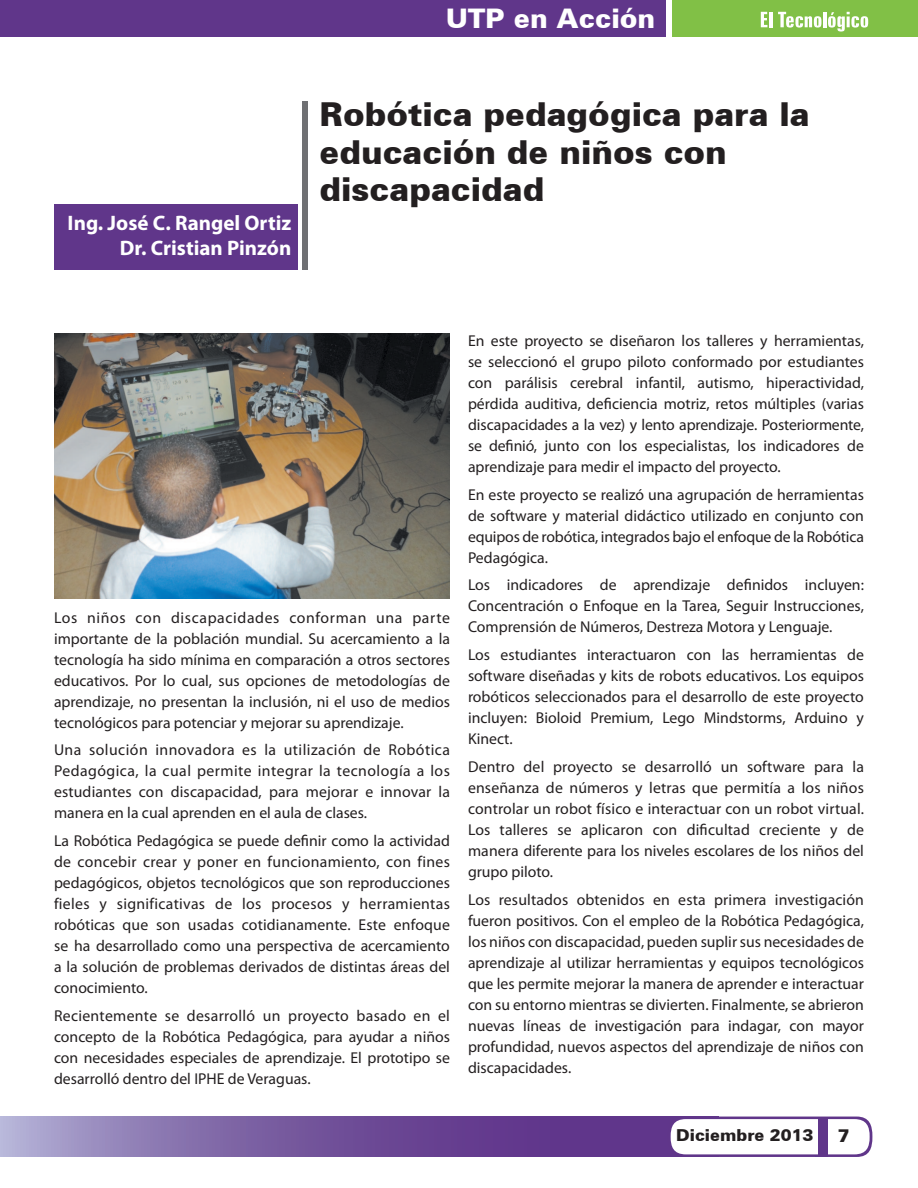
<style>
.page{position:relative;width:918px;height:1188px;background:#fff}
.page>*{position:absolute;margin:0;border:0;box-sizing:border-box;transform-origin:0 0}
.t1{font:900 33px "Zurich BT";color:#231f20}
.t2{font:900 27px "Zurich BT";color:#fff}
.t3{font:700 21px "Myriad Pro";color:#fff}
.t4{font:900 18px "Zurich BT";color:#231f20}
.t5{font:900 16.5px "Zurich BT";color:#231f20}
.t6{font:15.75px/21px "Myriad Pro";color:#231f20;text-align:justify}
</style>
<div class="page">
<svg style="left:0;top:1117px;width:667px;height:40px;background:#795ca1"></svg>
<svg style="left:667px;top:1117px;width:205px;height:40px"></svg>
<div style="left:818px;top:1117px;width:10px;height:40px;background:#60368a"></div>
<div style="left:0;top:0;width:666px;height:37px;background:#60368a"></div>
<div style="left:673px;top:0;width:245px;height:37px;background:#81c046"></div>
<svg style="left:761px;top:12px;width:6px;height:15px"></svg>
<hr style="left:769px;top:12px;width:3px;height:15px;background:#fff">
<svg style="left:778px;top:12px;width:43px;height:16px"></svg>
<hr style="left:823px;top:12px;width:3px;height:15px;background:#fff">
<svg style="left:828px;top:12px;width:40px;height:20px"></svg>
<div style="left:302px;top:101px;width:6px;height:168px;background:#6f7073"></div>
<div style="left:54px;top:204px;width:244px;height:65px;background:#60368a"></div>
<img style="left:54px;top:333px;width:396px;height:266px">
<p class="t2" style="left:446px;top:2px;width:211px">UTP en Acción</p>
<p class="t3" style="left:68px;top:209px;width:225px">Ing. José C. Rangel Ortiz</p>
<p class="t3" style="left:120px;top:234px;width:173px">Dr. Cristian Pinzón</p>
<p class="t1" style="left:320px;top:94px;width:492px">Robótica pedagógica para la</p>
<p class="t1" style="left:320px;top:132px;width:409px">educación de niños con</p>
<p class="t1" style="left:320px;top:169px;width:226px">discapacidad</p>
<p class="t6" style="left:54px;top:607px;width:398px">Los niños con discapacidades conforman una parte importante de la población mundial. Su acercamiento a la tecnología ha sido mínima en comparación a otros sectores educativos. Por lo cual, sus opciones de metodologías de aprendizaje, no presentan la inclusión, ni el uso de medios tecnológicos para potenciar y mejorar su aprendizaje.</p>
<p class="t6" style="left:54px;top:739px;width:398px">Una solución innovadora es la utilización de Robótica Pedagógica, la cual permite integrar la tecnología a los estudiantes con discapacidad, para mejorar e innovar la manera en la cual aprenden en el aula de clases.</p>
<p class="t6" style="left:54px;top:830px;width:397px">La Robótica Pedagógica se puede definir como la actividad de concebir crear y poner en funcionamiento, con fines pedagógicos, objetos tecnológicos que son reproducciones fieles y significativas de los procesos y herramientas robóticas que son usadas cotidianamente. Este enfoque se ha desarrollado como una perspectiva de acercamiento a la solución de problemas derivados de distintas áreas del conocimiento.</p>
<p class="t6" style="left:54px;top:1005px;width:398px">Recientemente se desarrolló un proyecto basado en el concepto de la Robótica Pedagógica, para ayudar a niños con necesidades especiales de aprendizaje. El prototipo se desarrolló dentro del IPHE de Veraguas.</p>
<p class="t6" style="left:468px;top:330px;width:398px">En este proyecto se diseñaron los talleres y herramientas, se seleccionó el grupo piloto conformado por estudiantes con parálisis cerebral infantil, autismo, hiperactividad, pérdida auditiva, deficiencia motriz, retos múltiples (varias discapacidades a la vez) y lento aprendizaje. Posteriormente, se definió, junto con los especialistas, los indicadores de aprendizaje para medir el impacto del proyecto.</p>
<p class="t6" style="left:468px;top:483px;width:398px">En este proyecto se realizó una agrupación de herramientas de software y material didáctico utilizado en conjunto con equipos de robótica, integrados bajo el enfoque de la Robótica Pedagógica.</p>
<p class="t6" style="left:468px;top:574px;width:397px">Los indicadores de aprendizaje definidos incluyen:<br>Concentración o Enfoque en la Tarea, Seguir Instrucciones, Comprensión de Números, Destreza Motora y Lenguaje.</p>
<p class="t6" style="left:468px;top:644px;width:398px">Los estudiantes interactuaron con las herramientas de software diseñadas y kits de robots educativos. Los equipos robóticos seleccionados para el desarrollo de este proyecto incluyen: Bioloid Premium, Lego Mindstorms, Arduino y Kinect.</p>
<p class="t6" style="left:468px;top:756px;width:398px">Dentro del proyecto se desarrolló un software para la enseñanza de números y letras que permitía a los niños controlar un robot físico e interactuar con un robot virtual.<br>Los talleres se aplicaron con dificultad creciente y de manera diferente para los niveles escolares de los niños del grupo piloto.</p>
<p class="t6" style="left:468px;top:888px;width:398px">Los resultados obtenidos en esta primera investigación fueron positivos. Con el empleo de la Robótica Pedagógica, los niños con discapacidad, pueden suplir sus necesidades de aprendizaje al utilizar herramientas y equipos tecnológicos que les permite mejorar la manera de aprender e interactuar con su entorno mientras se divierten. Finalmente, se abrieron nuevas líneas de investigación para indagar, con mayor profundidad, nuevos aspectos del aprendizaje de niños con discapacidades.</p>
<p class="t5" style="left:676px;top:1125px;width:139px">Diciembre 2013</p>
<p class="t4" style="left:838px;top:1125px;width:13px">7</p>
</div>
